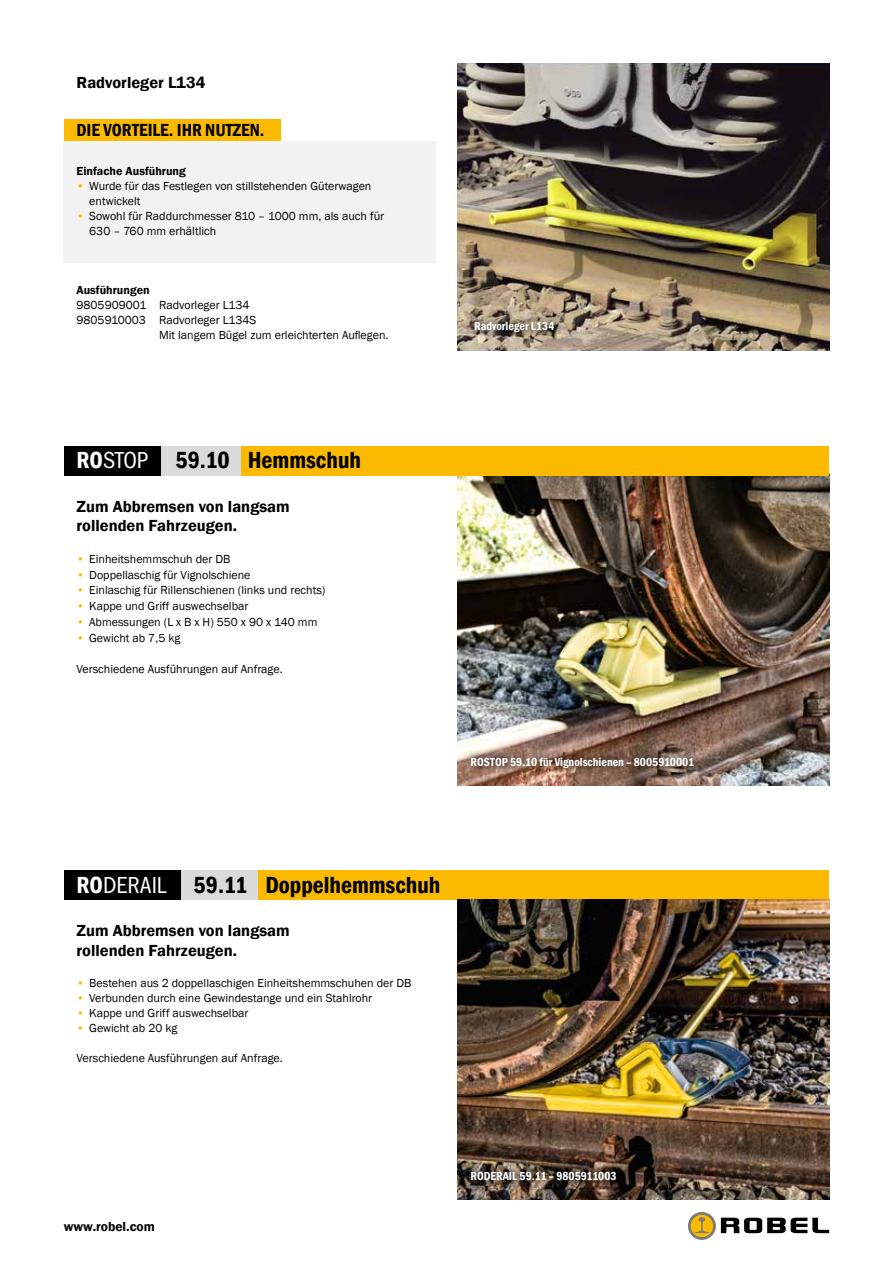
<style>
.page{position:relative;width:893px;height:1263px;background:#fff}
.page>*{position:absolute;margin:0;border:0;box-sizing:border-box;transform-origin:0 0}
.t1{font:600 condensed 24px "Franklin Gothic";color:#000}
.t2{font:600 condensed 18px "Franklin Gothic";color:#000}
.t3{font:600 16.5px/19.5px "Franklin Gothic";color:#000}
.t4{font:600 13.5px "Franklin Gothic";color:#000}
.t5{font:12px/15px "Franklin Gothic";color:#000}
.t6{font:600 condensed 12px "Franklin Gothic";color:#fff}
.t7{font:600 12px "Franklin Gothic";color:#000}
.s1{color:#fbba00}
.s2{color:#fff}
.s3{font-family:"ITC Franklin Gothic Std";font-weight:400;color:#fff}
</style>
<div class="page">
<img style="left:457px;top:475px;width:372px;height:310px">
<div style="left:165px;top:446px;width:664px;height:29px;background:#fbba00"></div>
<div style="left:165px;top:870px;width:664px;height:29px;background:#fbba00"></div>
<div style="left:64px;top:446px;width:98px;height:29px;background:#000"></div>
<div style="left:64px;top:870px;width:117px;height:29px;background:#000"></div>
<div style="left:162px;top:446px;width:79px;height:29px;background:#dadada"></div>
<div style="left:181px;top:870px;width:77px;height:29px;background:#dadada"></div>
<img style="left:462px;top:748px;width:240px;height:28px">
<img style="left:457px;top:899px;width:372px;height:300px">
<img style="left:457px;top:64px;width:372px;height:286px">
<svg style="left:466px;top:314px;width:96px;height:27px;background:#867968"></svg>
<div style="left:64px;top:141px;width:372px;height:121px;background:#f2f2f2"></div>
<div style="left:64px;top:120px;width:217px;height:21px;background:#fbba00"></div>
<img style="left:462px;top:1162px;width:163px;height:27px">
<svg style="left:688px;top:1212px;width:28px;height:28px"></svg>
<svg style="left:721px;top:1218px;width:108px;height:15px"></svg>
<svg style="left:691px;top:1215px;width:22px;height:22px"></svg>
<svg style="left:695px;top:1217px;width:14px;height:16px"></svg>
<h3 class="t3" style="left:77px;top:73px;width:131px">Radvorleger L134</h3>
<h2 class="t2" style="left:77px;top:118px;width:189px">DIE VORTEILE. IHR NUTZEN.</h2>
<p class="t7" style="left:77px;top:164px;width:111px">Einfache Ausführung</p>
<p class="t5" style="left:89px;top:179px;width:284px;text-indent:-13px"><span class="s1">•</span> Wurde für das Festlegen von stillstehenden Güterwagen entwickelt</p>
<p class="t5" style="left:89px;top:209px;width:296px;text-indent:-13px"><span class="s1">•</span> Sowohl für Raddurchmesser 810 – 1000 mm, als auch für<br>630 – 760 mm erhältlich</p>
<p class="t7" style="left:77px;top:282px;width:75px">Ausführungen</p>
<p class="t5" style="left:77px;top:297px;width:175px">9805909001 Radvorleger L134</p>
<p class="t5" style="left:77px;top:312px;width:181px">9805910003 Radvorleger L134S</p>
<p class="t5" style="left:159px;top:327px;width:231px">Mit langem Bügel zum erleichterten Auflegen.</p>
<p class="t6" style="left:474px;top:318px;width:82px">Radvorleger L134</p>
<h1 class="t1" style="left:77px;top:444px;width:286px"><span class="s2">RO</span><span class="s3">STOP</span> 59.10 Hemmschuh</h1>
<h3 class="t3" style="left:77px;top:497px;width:215px">Zum Abbremsen von langsam rollenden Fahrzeugen.</h3>
<p class="t5" style="left:77px;top:552px;width:155px"><span class="s1">•</span> Einheitshemmschuh der DB</p>
<p class="t5" style="left:77px;top:567px;width:176px"><span class="s1">•</span> Doppellaschig für Vignolschiene</p>
<p class="t5" style="left:77px;top:583px;width:250px"><span class="s1">•</span> Einlaschig für Rillenschienen (links und rechts)</p>
<p class="t5" style="left:76px;top:599px;width:173px"><span class="s1">•</span> Kappe und Griff auswechselbar</p>
<p class="t5" style="left:76px;top:615px;width:242px"><span class="s1">•</span> Abmessungen (L x B x H) 550 x 90 x 140 mm</p>
<p class="t5" style="left:76px;top:630px;width:105px"><span class="s1">•</span> Gewicht ab 7,5 kg</p>
<p class="t5" style="left:76px;top:662px;width:208px">Verschiedene Ausführungen auf Anfrage.</p>
<p class="t6" style="left:471px;top:754px;width:225px">ROSTOP 59.10 für Vignolschienen – 8005910001</p>
<h1 class="t1" style="left:77px;top:868px;width:365px"><span class="s2">RO</span><span class="s3">DERAIL</span> 59.11 Doppelhemmschuh</h1>
<h3 class="t3" style="left:77px;top:921px;width:215px">Zum Abbremsen von langsam rollenden Fahrzeugen.</h3>
<p class="t5" style="left:77px;top:975px;width:336px"><span class="s1">•</span> Bestehen aus 2 doppellaschigen Einheitshemmschuhen der DB</p>
<p class="t5" style="left:77px;top:990px;width:297px"><span class="s1">•</span> Verbunden durch eine Gewindestange und ein Stahlrohr</p>
<p class="t5" style="left:77px;top:1005px;width:173px"><span class="s1">•</span> Kappe und Griff auswechselbar</p>
<p class="t5" style="left:77px;top:1020px;width:102px"><span class="s1">•</span> Gewicht ab 20 kg</p>
<p class="t5" style="left:77px;top:1050px;width:208px">Verschiedene Ausführungen auf Anfrage.</p>
<p class="t4" style="left:64px;top:1218px;width:93px">www.robel.com</p>
<p class="t6" style="left:471px;top:1168px;width:148px">RODERAIL 59.11 – 9805911003</p>
</div>
